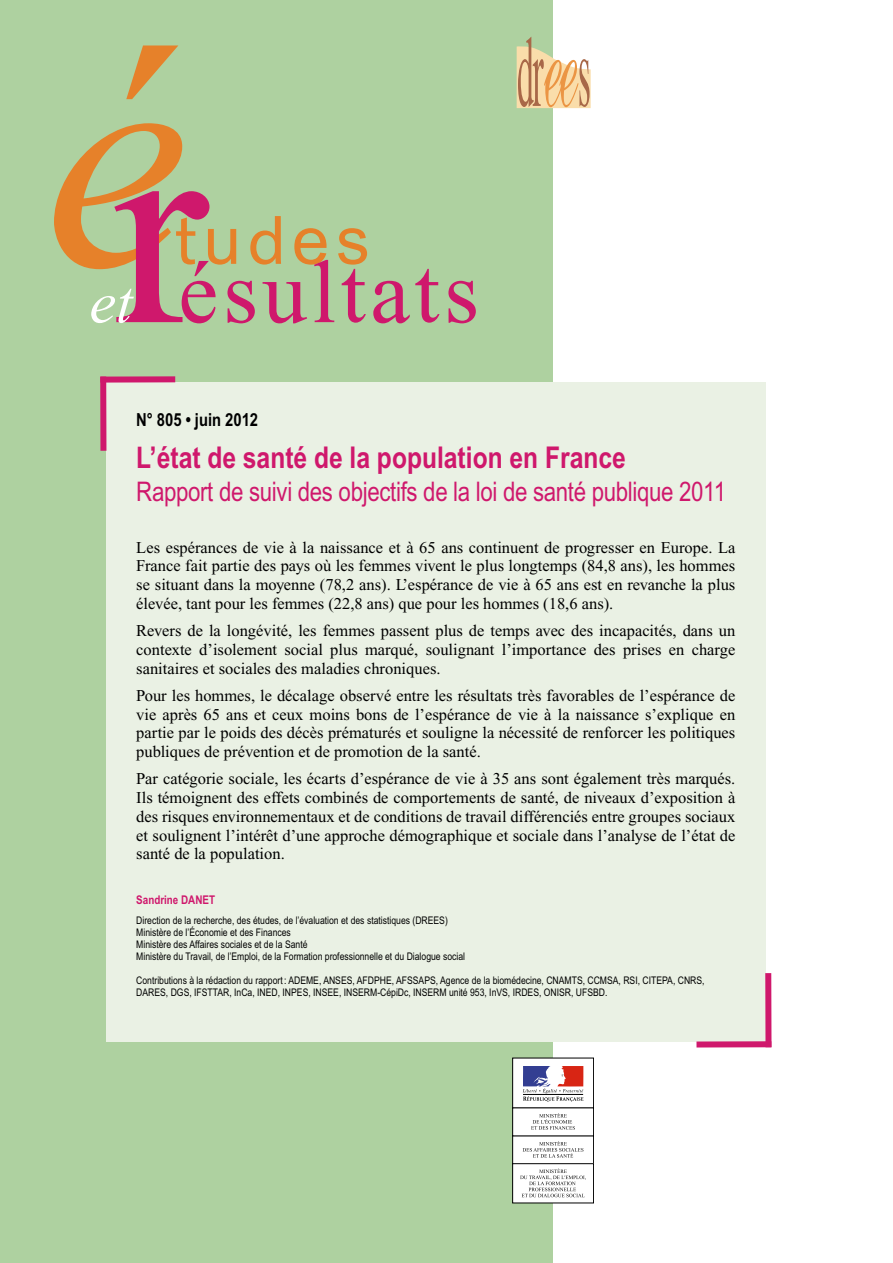
<style>
.page{position:relative;width:893px;height:1263px;background:#fff}
.page>*{position:absolute;margin:0;border:0;box-sizing:border-box;transform-origin:0 0}
.t1{font:700 30px "Arial Narrow";color:#cf186c}
.t2{font:27px "Arial Narrow";letter-spacing:-.01em;color:#cf186c}
.t3{font:700 18px "Arial Narrow";color:#000}
.t4{font:16.5px/18.8px "Times New Roman";color:#000;text-align:justify}
.t5{font:700 12px "Arial Narrow";color:#cf186c}
.t6{font:10.5px/12px "Arial Narrow";color:#000}
</style>
<div class="page">
<div style="left:0;top:0;width:553px;height:1263px;background:#aed1a0"></div>
<svg style="left:373px;top:269px;width:66px;height:54px"></svg>
<svg style="left:448px;top:281px;width:28px;height:42px"></svg>
<svg style="left:54px;top:45px;width:313px;height:278px"></svg>
<div style="left:106px;top:382px;width:659px;height:659px;background:#eaf1e4"></div>
<div style="left:100px;top:376px;width:75px;height:7px;background:#cf186c"></div>
<div style="left:100px;top:377px;width:6px;height:74px;background:#cf186c"></div>
<div style="left:696px;top:1041px;width:75px;height:6px;background:#cf186c"></div>
<div style="left:765px;top:973px;width:6px;height:74px;background:#cf186c"></div>
<svg style="left:517px;top:37px;width:74px;height:71px"></svg>
<div style="left:513px;top:1058px;width:81px;height:50px;background:#fff"></div>
<div style="left:512px;top:1058px;width:82px;height:50px;border:1px solid #000"></div>
<svg style="left:523px;top:1066px;width:60px;height:36px"></svg>
<div style="left:513px;top:1136px;width:81px;height:28px;background:#fff"></div>
<div style="left:512px;top:1135px;width:82px;height:29px;border:1px solid #000"></div>
<div style="left:513px;top:1108px;width:81px;height:28px;background:#fff"></div>
<svg style="left:531px;top:1113px;width:44px;height:17px"></svg>
<svg style="left:523px;top:1141px;width:60px;height:17px"></svg>
<div style="left:513px;top:1164px;width:81px;height:39px;background:#fff"></div>
<div style="left:512px;top:1163px;width:82px;height:40px;border:1px solid #000"></div>
<svg style="left:520px;top:1168px;width:66px;height:29px"></svg>
<p class="t3" style="left:136px;top:409px;width:123px">N° 805 • juin 2012</p>
<h1 class="t1" style="left:136px;top:440px;width:491px">L’état de santé de la population en France</h1>
<h2 class="t2" style="left:136px;top:476px;width:591px">Rapport de suivi des objectifs de la loi de santé publique 2011</h2>
<p class="t4" style="left:136px;top:538px;width:601px">Les espérances de vie à la naissance et à 65 ans continuent de progresser en Europe. La France fait partie des pays où les femmes vivent le plus longtemps (84,8 ans), les hommes se situant dans la moyenne (78,2 ans). L’espérance de vie à 65 ans est en revanche la plus élevée, tant pour les femmes (22,8 ans) que pour les hommes (18,6 ans).</p>
<p class="t4" style="left:136px;top:621px;width:601px">Revers de la longévité, les femmes passent plus de temps avec des incapacités, dans un contexte d’isolement social plus marqué, soulignant l’importance des prises en charge sanitaires et sociales des maladies chroniques.</p>
<p class="t4" style="left:136px;top:686px;width:601px">Pour les hommes, le décalage observé entre les résultats très favorables de l’espérance de vie après 65 ans et ceux moins bons de l’espérance de vie à la naissance s’explique en partie par le poids des décès prématurés et souligne la nécessité de renforcer les politiques publiques de prévention et de promotion de la santé.</p>
<p class="t4" style="left:136px;top:769px;width:601px">Par catégorie sociale, les écarts d’espérance de vie à 35 ans sont également très marqués.<br>Ils témoignent des effets combinés de comportements de santé, de niveaux d’exposition à des risques environnementaux et de conditions de travail différenciés entre groupes sociaux et soulignent l’intérêt d’une approche démographique et sociale dans l’analyse de l’état de santé de la population.</p>
<p class="t5" style="left:136px;top:892px;width:80px">Sandrine DANET</p>
<p class="t6" style="left:136px;top:915px;width:330px">Direction de la recherche, des études, de l’évaluation et des statistiques (DREES)<br>Ministère de l’Économie et des Finances<br>Ministère des Affaires sociales et de la Santé<br>Ministère du Travail, de l’Emploi, de la Formation professionnelle et du Dialogue social</p>
<p class="t6" style="left:136px;top:975px;width:570px">Contributions à la rédaction du rapport : ADEME, ANSES, AFDPHE, AFSSAPS, Agence de la biomédecine, CNAMTS, CCMSA, RSI, CITEPA, CNRS,<br>DARES, DGS, IFSTTAR, InCa, INED, INPES, INSEE, INSERM-CépiDc, INSERM unité 953, InVS, IRDES, ONISR, UFSBD.</p>
</div>
